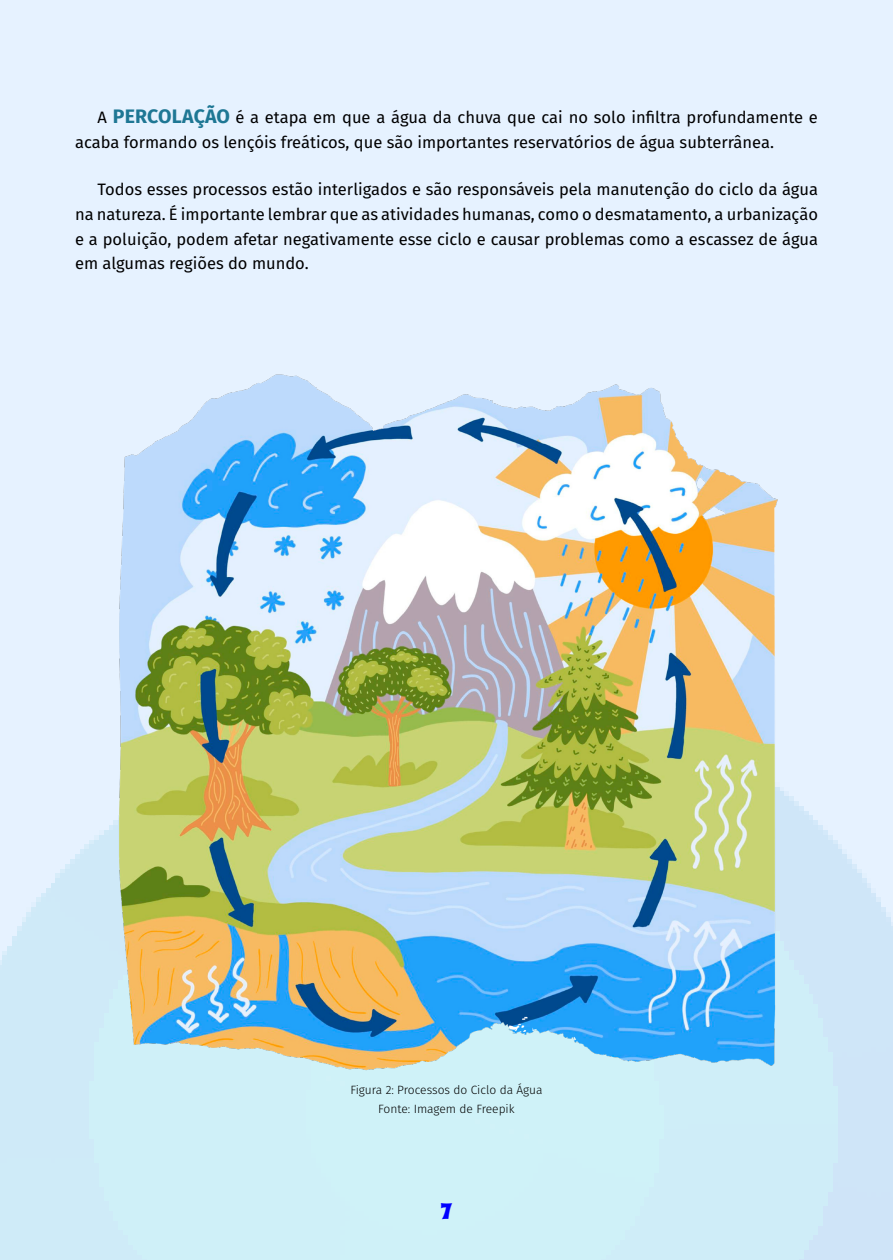
<style>
.page{position:relative;width:893px;height:1260px;background:#fff}
.page>*{position:absolute;margin:0;border:0;box-sizing:border-box;transform-origin:0 0}
.t1{font:22.5px "Spicy Rice";color:#00f}
.t2{font:16.5px/24.8px "Fira Sans";color:#000}
.t3{font:300 12px/19.5px "Fira Sans";color:#000;text-align:center}
.s1{font-weight:700;font-size:19.5px;color:#1e7794}
</style>
<div class="page">
<div style="left:0;top:0;width:892px;height:1260px;background:linear-gradient(to bottom,#eef4ff,#d0ecf8)"></div>
<img style="left:107px;top:357px;width:679px;height:725px">
<p class="t2" style="left:75px;top:105px;width:744px;text-indent:23px">A <span class="s1">PERCOLAÇÃO</span> é a etapa em que a água da chuva que cai no solo infiltra profundamente e acaba formando os lençóis freáticos, que são importantes reservatórios de água subterrânea.</p>
<p class="t2" style="left:75px;top:177px;width:744px;text-align:justify;text-indent:23px">Todos esses processos estão interligados e são responsáveis pela manutenção do ciclo da água na natureza. É importante lembrar que as atividades humanas, como o desmatamento, a urbanização e a poluição, podem afetar negativamente esse ciclo e causar problemas como a escassez de água em algumas regiões do mundo.</p>
<p class="t3" style="left:350px;top:1080px;width:194px">Figura 2: Processos do Ciclo da Água<br>Fonte: Imagem de Freepik</p>
<h1 class="t1" style="left:441px;top:1196px;width:13px">7</h1>
</div>
